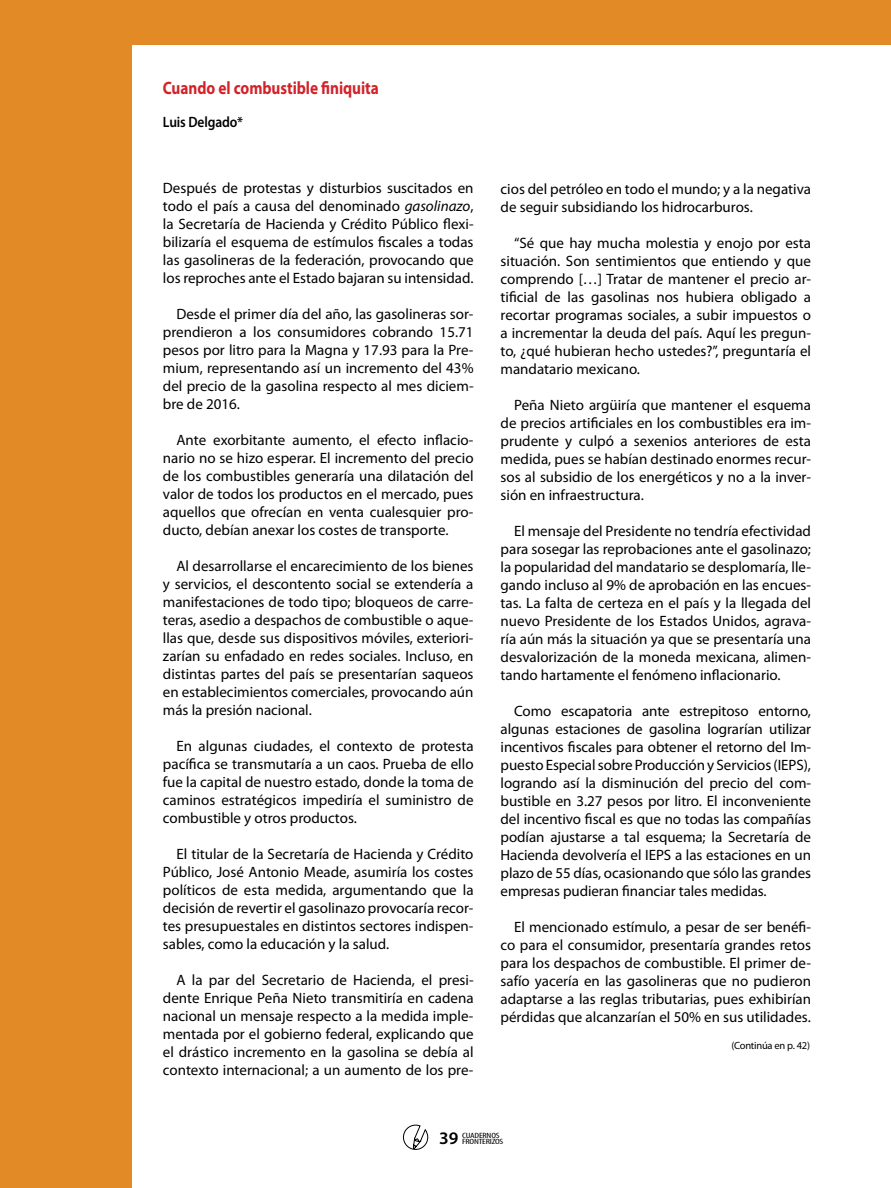
<style>
.page{position:relative;width:891px;height:1188px;background:#fff}
.page>*{position:absolute;margin:0;border:0;box-sizing:border-box;transform-origin:0 0}
.t1{font:700 18px "Myriad Pro";letter-spacing:-.005em;color:#d2232a;scale:.85 1}
.t2{font:600 17.7px "Myriad Pro";color:#000}
.t3{font:15px/18px "Myriad Pro";color:#000;text-align:justify}
.t4{font:600 15px "Myriad Pro";letter-spacing:-.01em;color:#000;scale:.9 1}
.t5{font:10.5px "Myriad Pro";letter-spacing:-.02em;color:#000}
.t6{font:condensed 7.65px "Myriad Pro";letter-spacing:-.02em;color:#000;scale:1.37 1}
.s1{font-style:italic}
</style>
<div class="page">
<div style="left:0;top:0;width:891px;height:45px;background:#e18a26"></div>
<div style="left:0;top:0;width:132px;height:1188px;background:#e18a26"></div>
<svg style="left:403px;top:1125px;width:25px;height:25px"></svg>
<p class="t1" style="left:163px;top:77px;width:256px">Cuando el combustible finiquita</p>
<p class="t4" style="left:163px;top:113px;width:91px">Luis Delgado*</p>
<p class="t3" style="left:163px;top:179px;width:312px">Después de protestas y disturbios suscitados en todo el país a causa del denominado <span class="s1">gasolinazo</span>, la Secretaría de Hacienda y Crédito Público flexi&shy;bilizaría el esquema de estímulos fiscales a todas las gasolineras de la federación, provocando que los reproches ante el Estado bajaran su intensidad.</p>
<p class="t3" style="left:163px;top:305px;width:312px;text-indent:14px">Desde el primer día del año, las gasolineras sor&shy;prendieron a los consumidores cobrando 15.71 pesos por litro para la Magna y 17.93 para la Pre&shy;mium, representando así un incremento del 43% del precio de la gasolina respecto al mes diciem&shy;bre de 2016.</p>
<p class="t3" style="left:163px;top:431px;width:312px;text-indent:14px">Ante exorbitante aumento, el efecto inflacio&shy;nario no se hizo esperar. El incremento del precio de los combustibles generaría una dilatación del valor de todos los productos en el mercado, pues aquellos que ofrecían en venta cualesquier pro&shy;ducto, debían anexar los costes de transporte.</p>
<p class="t3" style="left:163px;top:557px;width:312px;text-indent:14px">Al desarrollarse el encarecimiento de los bienes y servicios, el descontento social se extendería a manifestaciones de todo tipo; bloqueos de carre&shy;teras, asedio a despachos de combustible o aque&shy;llas que, desde sus dispositivos móviles, exteriori&shy;zarían su enfadado en redes sociales. Incluso, en distintas partes del país se presentarían saqueos en establecimientos comerciales, provocando aún más la presión nacional.</p>
<p class="t3" style="left:163px;top:737px;width:312px;text-indent:14px">En algunas ciudades, el contexto de protesta pacífica se transmutaría a un caos. Prueba de ello fue la capital de nuestro estado, donde la toma de caminos estratégicos impediría el suministro de combustible y otros productos.</p>
<p class="t3" style="left:163px;top:845px;width:312px;text-indent:14px">El titular de la Secretaría de Hacienda y Crédito Público, José Antonio Meade, asumiría los costes políticos de esta medida, argumentando que la decisión de revertir el gasolinazo provocaría recor&shy;tes presupuestales en distintos sectores indispen&shy;sables, como la educación y la salud.</p>
<p class="t3" style="left:163px;top:971px;width:312px;text-indent:14px">A la par del Secretario de Hacienda, el presi&shy;dente Enrique Peña Nieto transmitiría en cadena nacional un mensaje respecto a la medida imple&shy;mentada por el gobierno federal, explicando que el drástico incremento en la gasolina se debía al contexto internacional; a un aumento de los pre-</p>
<p class="t3" style="left:501px;top:180px;width:312px">cios del petróleo en todo el mundo; y a la negativa de seguir subsidiando los hidrocarburos.</p>
<p class="t3" style="left:501px;top:234px;width:312px;text-indent:14px">“Sé que hay mucha molestia y enojo por esta situación. Son sentimientos que entiendo y que comprendo […] Tratar de mantener el precio ar&shy;tificial de las gasolinas nos hubiera obligado a recortar programas sociales, a subir impuestos o a incrementar la deuda del país. Aquí les pregun&shy;to, ¿qué hubieran hecho ustedes?”, preguntaría el mandatario mexicano.</p>
<p class="t3" style="left:501px;top:396px;width:312px;text-indent:14px">Peña Nieto argüiría que mantener el esquema de precios artificiales en los combustibles era im&shy;prudente y culpó a sexenios anteriores de esta medida, pues se habían destinado enormes recur&shy;sos al subsidio de los energéticos y no a la inver&shy;sión en infraestructura.</p>
<p class="t3" style="left:501px;top:522px;width:312px;text-indent:14px">El mensaje del Presidente no tendría efectividad para sosegar las reprobaciones ante el gasolinazo; la popularidad del mandatario se desplomaría, lle&shy;gando incluso al 9% de aprobación en las encues&shy;tas. La falta de certeza en el país y la llegada del nuevo Presidente de los Estados Unidos, agrava&shy;ría aún más la situación ya que se presentaría una desvalorización de la moneda mexicana, alimen&shy;tando hartamente el fenómeno inflacionario.</p>
<p class="t3" style="left:501px;top:702px;width:312px;text-indent:14px">Como escapatoria ante estrepitoso entorno, algunas estaciones de gasolina lograrían utilizar incentivos fiscales para obtener el retorno del Im&shy;puesto Especial sobre Producción y Servicios (IEPS), logrando así la disminución del precio del com&shy;bustible en 3.27 pesos por litro. El inconveniente del incentivo fiscal es que no todas las compañías podían ajustarse a tal esquema; la Secretaría de Hacienda devolvería el IEPS a las estaciones en un plazo de 55 días, ocasionando que sólo las grandes empresas pudieran financiar tales medidas.</p>
<p class="t3" style="left:501px;top:918px;width:312px;text-indent:14px">El mencionado estímulo, a pesar de ser benéfi&shy;co para el consumidor, presentaría grandes retos para los despachos de combustible. El primer de&shy;safío yacería en las gasolineras que no pudieron adaptarse a las reglas tributarias, pues exhibirían pérdidas que alcanzarían el 50% en sus utilidades.</p>
<p class="t5" style="left:731px;top:1039px;width:80px">(Continúa en p. 42)</p>
<p class="t6" style="left:462px;top:1130px;width:29px">CUADERNOS</p>
<p class="t2" style="left:439px;top:1127px;width:21px">39</p>
<p class="t6" style="left:462px;top:1136px;width:32px">FRONTERIZOS</p>
</div>
